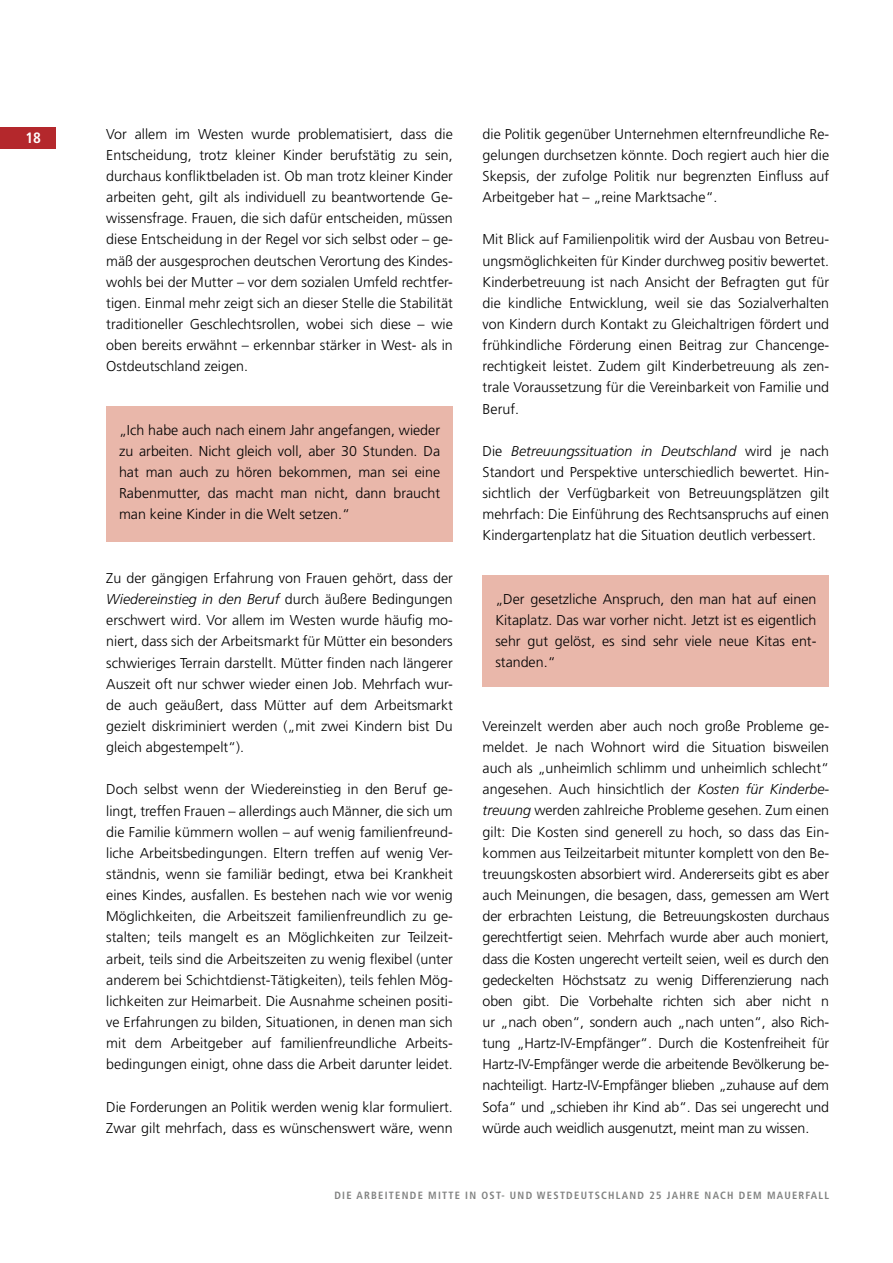
<style>
.page{position:relative;width:893px;height:1263px;background:#fff}
.page>*{position:absolute;margin:0;border:0;box-sizing:border-box;transform-origin:0 0}
.t1{font:700 condensed 15px "Frutiger";color:#fff}
.t2{font:300 14.25px/21.1px "Frutiger";color:#000;text-align:justify}
.t3{font:italic 300 14.25px "Frutiger CE";color:#000}
.t4{font:700 condensed 10.5px "Frutiger";letter-spacing:.12em;color:#818281}
.s1{font-family:"Frutiger";font-style:normal}
.s2{font-style:italic}
</style>
<div class="page">
<div style="left:0;top:128px;width:55px;height:21px;background:#b4282c"></div>
<div style="left:106px;top:406px;width:347px;height:135px;background:#e9b7aa"></div>
<div style="left:483px;top:575px;width:346px;height:112px;background:#e9b7aa"></div>
<p class="t1" style="left:25px;top:129px;width:17px">18</p>
<p class="t2" style="left:106px;top:123px;width:348px">Vor allem im Westen wurde problematisiert, dass die Entscheidung, trotz kleiner Kinder berufstätig zu sein, durchaus konfliktbeladen ist. Ob man trotz kleiner Kinder arbeiten geht, gilt als individuell zu beantwortende Ge&shy;wissensfrage. Frauen, die sich dafür entscheiden, müssen diese Entscheidung in der Regel vor sich selbst oder – ge&shy;mäß der ausgesprochen deutschen Verortung des Kindes&shy;wohls bei der Mutter – vor dem sozialen Umfeld rechtfer&shy;tigen. Einmal mehr zeigt sich an dieser Stelle die Stabilität traditioneller Geschlechtsrollen, wobei sich diese – wie oben bereits erwähnt – erkennbar stärker in West- als in Ostdeutschland zeigen.</p>
<p class="t2" style="left:119px;top:419px;width:323px">„Ich habe auch nach einem Jahr angefangen, wieder zu arbeiten. Nicht gleich voll, aber 30 Stunden. Da hat man auch zu hören bekommen, man sei eine Rabenmutter, das macht man nicht, dann braucht man keine Kinder in die Welt setzen.“</p>
<p class="t2" style="left:106px;top:567px;width:348px">Zu der gängigen Erfahrung von Frauen gehört, dass der</p>
<p class="t3" style="left:106px;top:591px;width:348px">Wiedereinstieg in den Beruf <span class="s1">durch äußere Bedingungen</span></p>
<p class="t2" style="left:106px;top:610px;width:348px">erschwert wird. Vor allem im Westen wurde häufig mo&shy;niert, dass sich der Arbeitsmarkt für Mütter ein besonders schwieriges Terrain darstellt. Mütter finden nach längerer Auszeit oft nur schwer wieder einen Job. Mehrfach wur&shy;de auch geäußert, dass Mütter auf dem Arbeitsmarkt gezielt diskriminiert werden („mit zwei Kindern bist Du gleich abgestempelt“).</p>
<p class="t2" style="left:106px;top:779px;width:348px">Doch selbst wenn der Wiedereinstieg in den Beruf ge&shy;lingt, treffen Frauen – allerdings auch Männer, die sich um die Familie kümmern wollen – auf wenig familienfreund&shy;liche Arbeitsbedingungen. Eltern treffen auf wenig Ver&shy;ständnis, wenn sie familiär bedingt, etwa bei Krankheit eines Kindes, ausfallen. Es bestehen nach wie vor wenig Möglichkeiten, die Arbeitszeit familienfreundlich zu ge&shy;stalten; teils mangelt es an Möglichkeiten zur Teilzeit&shy;arbeit, teils sind die Arbeitszeiten zu wenig flexibel (unter anderem bei Schichtdienst-Tätigkeiten), teils fehlen Mög&shy;lichkeiten zur Heimarbeit. Die Ausnahme scheinen positi&shy;ve Erfahrungen zu bilden, Situationen, in denen man sich mit dem Arbeitgeber auf familienfreundliche Arbeits&shy;bedingungen einigt, ohne dass die Arbeit darunter leidet.</p>
<p class="t2" style="left:106px;top:1096px;width:348px">Die Forderungen an Politik werden wenig klar formuliert.<br>Zwar gilt mehrfach, dass es wünschenswert wäre, wenn</p>
<p class="t2" style="left:483px;top:123px;width:348px">die Politik gegenüber Unternehmen elternfreundliche Re&shy;gelungen durchsetzen könnte. Doch regiert auch hier die Skepsis, der zufolge Politik nur begrenzten Einfluss auf Arbeitgeber hat – „reine Marktsache“.</p>
<p class="t2" style="left:483px;top:229px;width:348px">Mit Blick auf Familienpolitik wird der Ausbau von Betreu&shy;ungsmöglichkeiten für Kinder durchweg positiv bewertet.<br>Kinderbetreuung ist nach Ansicht der Befragten gut für die kindliche Entwicklung, weil sie das Sozialverhalten von Kindern durch Kontakt zu Gleichaltrigen fördert und frühkindliche Förderung einen Beitrag zur Chancenge&shy;rechtigkeit leistet. Zudem gilt Kinderbetreuung als zen&shy;trale Voraussetzung für die Vereinbarkeit von Familie und Beruf.</p>
<p class="t2" style="left:483px;top:440px;width:348px">Die <span class="s2">Betreuungssituation in Deutschland</span> wird je nach Standort und Perspektive unterschiedlich bewertet. Hin&shy;sichtlich der Verfügbarkeit von Betreuungsplätzen gilt mehrfach: Die Einführung des Rechtsanspruchs auf einen Kindergartenplatz hat die Situation deutlich verbessert.</p>
<p class="t2" style="left:495px;top:588px;width:323px">„Der gesetzliche Anspruch, den man hat auf einen Kitaplatz. Das war vorher nicht. Jetzt ist es eigentlich sehr gut gelöst, es sind sehr viele neue Kitas ent&shy;standen.“</p>
<p class="t2" style="left:483px;top:715px;width:348px">Vereinzelt werden aber auch noch große Probleme ge&shy;meldet. Je nach Wohnort wird die Situation bisweilen auch als „unheimlich schlimm und unheimlich schlecht“ angesehen. Auch hinsichtlich der <span class="s2">Kosten für Kinderbe&shy;treuung</span> werden zahlreiche Probleme gesehen. Zum einen gilt: Die Kosten sind generell zu hoch, so dass das Ein&shy;kommen aus Teilzeitarbeit mitunter komplett von den Be&shy;treuungskosten absorbiert wird. Andererseits gibt es aber auch Meinungen, die besagen, dass, gemessen am Wert der erbrachten Leistung, die Betreuungskosten durchaus gerechtfertigt seien. Mehrfach wurde aber auch moniert, dass die Kosten ungerecht verteilt seien, weil es durch den gedeckelten Höchstsatz zu wenig Differenzierung nach oben gibt. Die Vorbehalte richten sich aber nicht n ur „nach oben“, sondern auch „nach unten“, also Rich&shy;tung „Hartz-IV-Empfänger“. Durch die Kostenfreiheit für Hartz-IV-Empfänger werde die arbeitende Bevölkerung be&shy;nachteiligt. Hartz-IV-Empfänger blieben „zuhause auf dem Sofa“ und „schieben ihr Kind ab“. Das sei ungerecht und würde auch weidlich ausgenutzt, meint man zu wissen.</p>
<p class="t4" style="left:334px;top:1189px;width:496px">DIE ARBEITENDE MITTE IN OST- UND WESTDEUTSCHLAND 25 JAHRE NACH DEM MAUERFALL</p>
</div>
